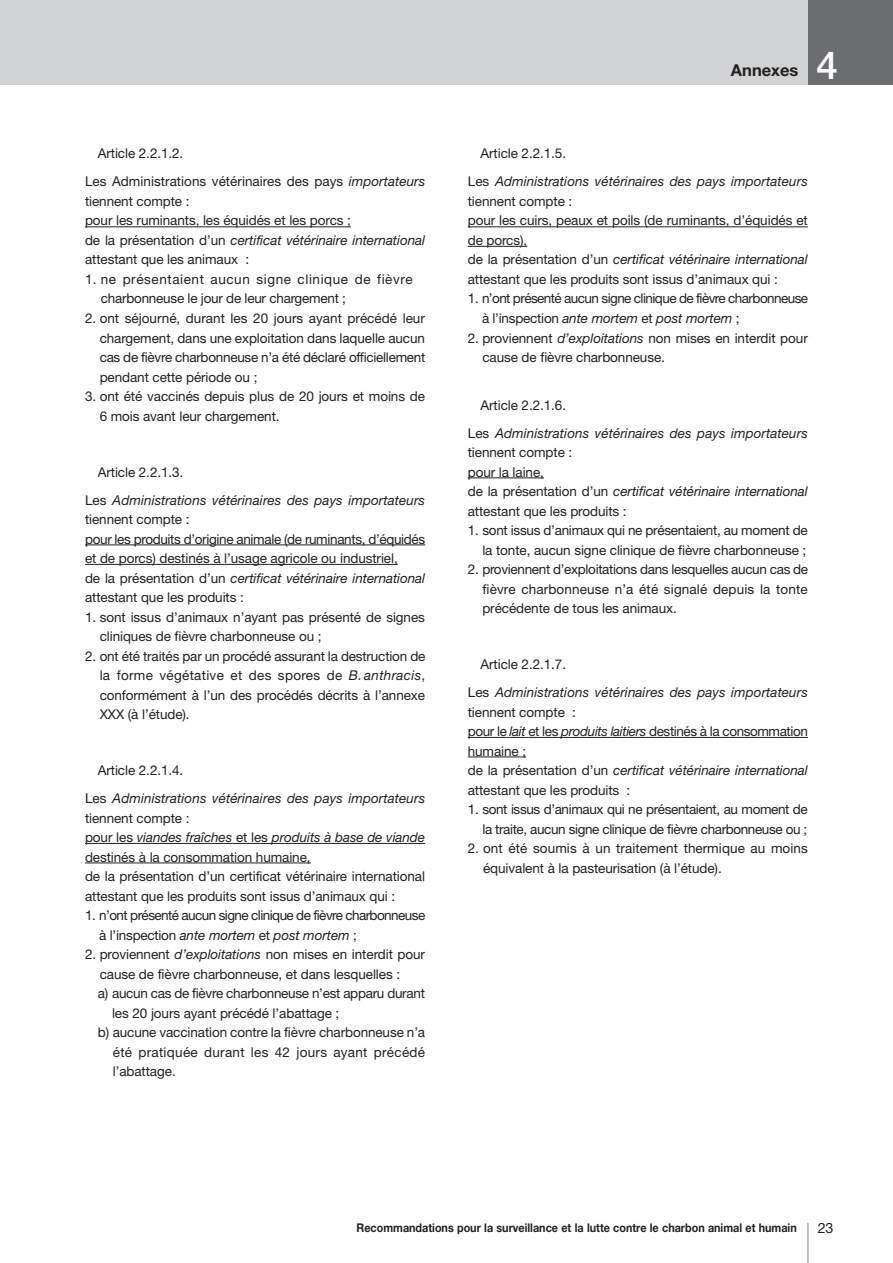
<style>
.page{position:relative;width:893px;height:1263px;background:#fff}
.page>*{position:absolute;margin:0;border:0;box-sizing:border-box;transform-origin:0 0}
.t1{font:500 38.7px "Helvetica Neue";color:#fff}
.t2{font:700 16.5px "Helvetica Neue";color:#231f20}
.t3{font:14.25px "Helvetica Neue";color:#231f20}
.t4{font:13.5px/19.5px "Helvetica Neue";letter-spacing:-.005em;color:#231f20}
.t5{font:italic 13.5px/28px "Helvetica Neue";letter-spacing:.005em;color:#231f20}
.t6{font:13.5px/19.5px "Helvetica Neue";letter-spacing:-.04em;color:#231f20}
.t7{font:13.5px/19.5px "Helvetica Neue";letter-spacing:-.03em;color:#231f20;text-align:right}
.t8{font:13.5px/19.5px "Helvetica Neue";letter-spacing:.045em;color:#231f20}
.t9{font:13.5px "Helvetica Neue";letter-spacing:.02em;color:#231f20}
.t10{font:700 12px "Helvetica Neue";color:#231f20;scale:.9 1}
.s1{font-style:italic}
.s2{font-style:normal}
</style>
<div class="page">
<hr style="left:807px;top:1223px;width:1px;height:40px;background:#808285">
<div style="left:0;top:0;width:893px;height:85px;background:#d1d2d4"></div>
<div style="left:808px;top:0;width:85px;height:85px;background:#6c6d70"></div>
<hr style="left:85px;top:226px;width:56px;height:1px;background:#231f20">
<hr style="left:141px;top:226px;width:189px;height:1px;background:#231f20">
<svg style="left:330px;top:226px;width:21px;height:1px"></svg>
<hr style="left:85px;top:544px;width:61px;height:1px;background:#231f20">
<hr style="left:145px;top:544px;width:164px;height:1px;background:#231f20">
<hr style="left:309px;top:544px;width:116px;height:1px;background:#231f20">
<hr style="left:85px;top:564px;width:54px;height:1px;background:#231f20">
<hr style="left:139px;top:564px;width:259px;height:1px;background:#231f20">
<hr style="left:85px;top:843px;width:52px;height:1px;background:#231f20">
<hr style="left:137px;top:843px;width:95px;height:1px;background:#231f20">
<hr style="left:232px;top:843px;width:40px;height:1px;background:#231f20">
<svg style="left:272px;top:843px;width:12px;height:1px"></svg>
<hr style="left:284px;top:843px;width:141px;height:1px;background:#231f20">
<hr style="left:85px;top:862px;width:226px;height:1px;background:#231f20">
<hr style="left:468px;top:226px;width:203px;height:1px;background:#231f20">
<hr style="left:671px;top:226px;width:137px;height:1px;background:#231f20">
<hr style="left:468px;top:246px;width:39px;height:1px;background:#231f20">
<svg style="left:506px;top:246px;width:21px;height:1px"></svg>
<hr style="left:468px;top:477px;width:76px;height:1px;background:#231f20">
<hr style="left:468px;top:737px;width:38px;height:1px;background:#231f20">
<svg style="left:506px;top:737px;width:22px;height:1px"></svg>
<hr style="left:528px;top:737px;width:30px;height:1px;background:#231f20">
<svg style="left:558px;top:737px;width:15px;height:1px"></svg>
<hr style="left:573px;top:737px;width:73px;height:1px;background:#231f20">
<hr style="left:649px;top:737px;width:159px;height:1px;background:#231f20">
<hr style="left:468px;top:756px;width:58px;height:1px;background:#231f20">
<p class="t4" style="left:85px;top:141px;width:342px;line-height:28px;text-indent:13px">Article 2.2.1.2.<br>Les Administrations vétérinaires des pays <span class="s1">importateurs</span></p>
<p class="t4" style="left:85px;top:193px;width:342px">tiennent compte :<br>pour les ruminants, les équidés et les porcs ;<br>de la présentation d’un <span class="s1">certificat vétérinaire international </span>attestant que les animaux :</p>
<p class="t8" style="left:101px;top:271px;width:313px;text-indent:-16px">1. ne présentaient aucun signe clinique de fièvre charbonneuse le jour de leur chargement ;</p>
<p class="t4" style="left:100px;top:310px;width:327px;text-align:justify;text-indent:-15px">2. ont séjourné, durant les 20 jours ayant précédé leur chargement, dans une exploitation dans laquelle aucun cas de fièvre charbonneuse n’a été déclaré officiellement pendant cette période ou ;</p>
<p class="t4" style="left:100px;top:388px;width:327px;text-indent:-15px">3. ont été vaccinés depuis plus de 20 jours et moins de<br>6 mois avant leur chargement.</p>
<p class="t5" style="left:85px;top:459px;width:342px;text-indent:13px"><span class="s2">Article 2.2.1.3.<br>Les</span> Administrations vétérinaires des pays importateurs</p>
<p class="t4" style="left:85px;top:511px;width:342px">tiennent compte :<br>pour les produits d’origine animale (de ruminants, d’équidés et de porcs) destinés à l’usage agricole ou industriel,<br>de la présentation d’un <span class="s1">certificat vétérinaire international </span>attestant que les produits :</p>
<p class="t4" style="left:100px;top:608px;width:327px;text-indent:-15px">1. sont issus d’animaux n’ayant pas présenté de signes cliniques de fièvre charbonneuse ou ;</p>
<p class="t4" style="left:100px;top:647px;width:327px;text-align:justify;text-indent:-15px">2. ont été traités par un procédé assurant la destruction de la forme végétative et des spores de <span class="s1">B. anthracis</span>, conformément à l’un des procédés décrits à l’annexe XXX (à l’étude).</p>
<p class="t5" style="left:85px;top:757px;width:342px;text-indent:13px"><span class="s2">Article 2.2.1.4.<br>Les</span> Administrations vétérinaires des pays importateurs</p>
<p class="t4" style="left:85px;top:809px;width:342px">tiennent compte :<br>pour les <span class="s1">viandes fraîches</span> et les <span class="s1">produits à base de viande </span>destinés à la consommation humaine,<br>de la présentation d’un certificat vétérinaire international attestant que les produits sont issus d’animaux qui :</p>
<p class="t6" style="left:99px;top:907px;width:327px;text-indent:-14px">1. n’ont présenté aucun signe clinique de fièvre charbonneuse à l’inspection <span class="s1">ante mortem</span> et <span class="s1">post mortem</span> ;</p>
<p class="t4" style="left:85px;top:946px;width:342px">2. proviennent <span class="s1">d’exploitations</span> non mises en interdit pour</p>
<p class="t4" style="left:100px;top:965px;width:302px">cause de fièvre charbonneuse, et dans lesquelles :</p>
<p class="t4" style="left:98px;top:985px;width:329px">a) aucun cas de fièvre charbonneuse n’est apparu durant</p>
<p class="t4" style="left:112px;top:1004px;width:229px">les 20 jours ayant précédé l’abattage ;</p>
<p class="t4" style="left:98px;top:1024px;width:329px">b) aucune vaccination contre la fièvre charbonneuse n’a</p>
<p class="t9" style="left:113px;top:1047px;width:314px">été pratiquée durant les 42 jours ayant précédé</p>
<p class="t4" style="left:113px;top:1063px;width:64px">l’abattage.</p>
<p class="t2" style="left:731px;top:64px;width:69px">Annexes</p>
<h1 class="t1" style="left:816px;top:51px;width:23px">4</h1>
<p class="t5" style="left:468px;top:141px;width:342px;text-indent:13px"><span class="s2">Article 2.2.1.5.<br>Les</span> Administrations vétérinaires des pays importateurs</p>
<p class="t4" style="left:468px;top:193px;width:342px">tiennent compte :<br>pour les cuirs, peaux et poils (de ruminants, d’équidés et de porcs),<br>de la présentation d’un <span class="s1">certificat vétérinaire international </span>attestant que les produits sont issus d’animaux qui :</p>
<p class="t6" style="left:482px;top:290px;width:328px;text-indent:-14px">1. n’ont présenté aucun signe clinique de fièvre charbonneuse à l’inspection <span class="s1">ante mortem</span> et <span class="s1">post mortem</span> ;</p>
<p class="t4" style="left:482px;top:329px;width:327px;text-indent:-15px">2. proviennent <span class="s1">d’exploitations</span> non mises en interdit pour cause de fièvre charbonneuse.</p>
<p class="t5" style="left:468px;top:392px;width:342px;text-indent:13px"><span class="s2">Article 2.2.1.6.<br>Les</span> Administrations vétérinaires des pays importateurs</p>
<p class="t4" style="left:468px;top:444px;width:342px">tiennent compte :<br>pour la laine,<br>de la présentation d’un <span class="s1">certificat vétérinaire international </span>attestant que les produits :</p>
<p class="t4" style="left:468px;top:522px;width:341px;text-align:right">1. sont issus d’animaux qui ne présentaient, au moment de la tonte, aucun signe clinique de fièvre charbonneuse ;</p>
<p class="t4" style="left:482px;top:561px;width:327px;text-align:justify;text-indent:-15px">2. proviennent d’exploitations dans lesquelles aucun cas de fièvre charbonneuse n’a été signalé depuis la tonte précédente de tous les animaux.</p>
<p class="t5" style="left:468px;top:651px;width:342px;text-indent:13px"><span class="s2">Article 2.2.1.7.<br>Les</span> Administrations vétérinaires des pays importateurs</p>
<p class="t4" style="left:468px;top:703px;width:342px">tiennent compte :<br>pour le <span class="s1">lait</span> et les <span class="s1">produits laitiers</span> destinés à la consommation humaine ;<br>de la présentation d’un <span class="s1">certificat vétérinaire international </span>attestant que les produits :</p>
<p class="t7" style="left:468px;top:801px;width:342px">1. sont issus d’animaux qui ne présentaient, au moment de la traite, aucun signe clinique de fièvre charbonneuse ou ;</p>
<p class="t4" style="left:483px;top:840px;width:326px;text-indent:-15px">2. ont été soumis à un traitement thermique au moins équivalent à la pasteurisation (à l’étude).</p>
<p class="t10" style="left:357px;top:1223px;width:491px">Recommandations pour la surveillance et la lutte contre le charbon animal et humain</p>
<p class="t3" style="left:818px;top:1222px;width:17px">23</p>
</div>
